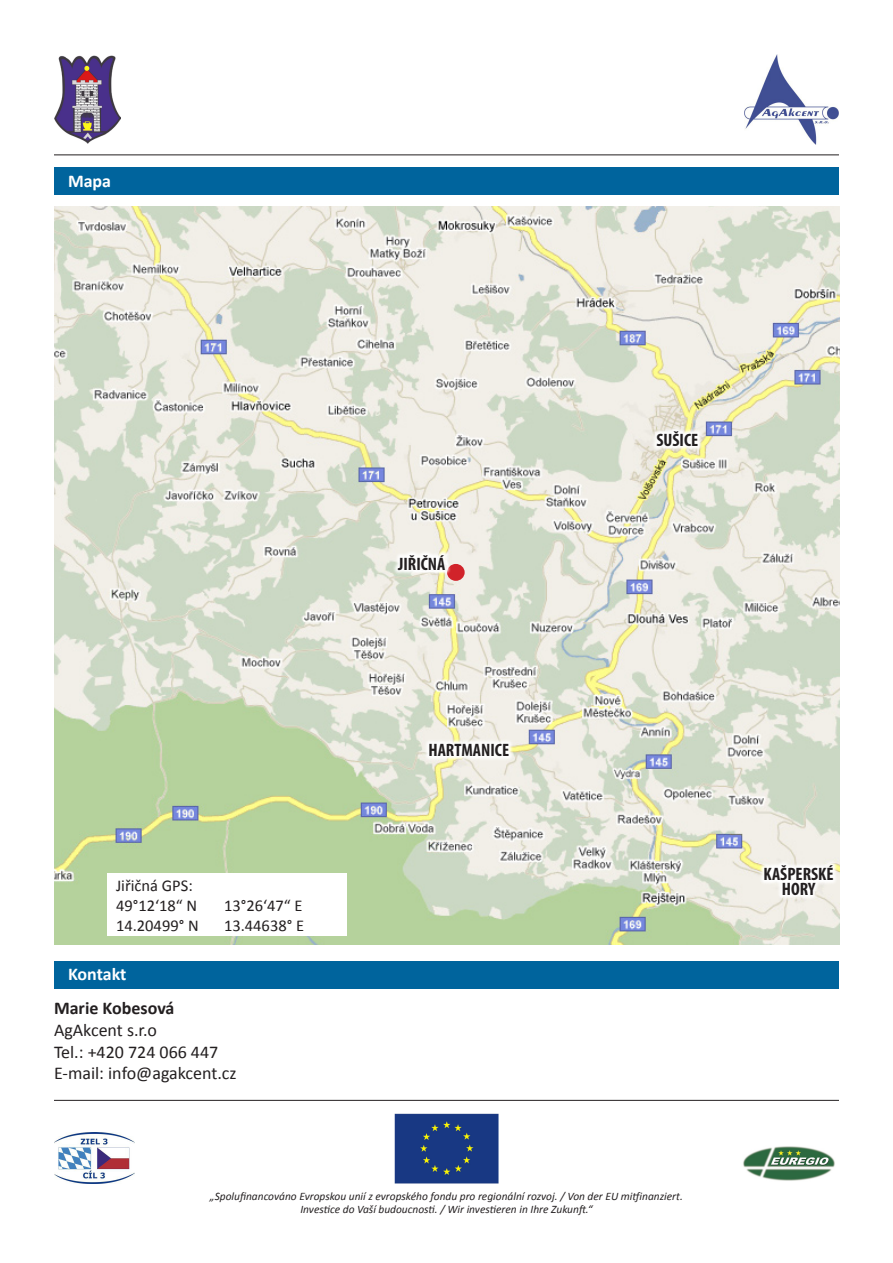
<style>
.page{position:relative;width:893px;height:1263px;background:#fff}
.page>*{position:absolute;margin:0;border:0;box-sizing:border-box;transform-origin:0 0}
.t1{font:18px "Calibri";color:#231f20}
.t2{font:700 condensed 18px "Myriad Pro";color:#231f20}
.t3{font:700 18px "Calibri";color:#231f20}
.t4{font:700 18px "Calibri";color:#fff}
.t5{font:16.5px "Calibri";color:#231f20}
.t6{font:italic 11.4px "Calibri";color:#231f20}
</style>
<div class="page">
<hr style="left:54px;top:154px;width:785px;height:1px;background:#231f20">
<img style="left:54px;top:55px;width:66px;height:88px">
<img style="left:744px;top:54px;width:95px;height:91px">
<div style="left:54px;top:168px;width:785px;height:27px;background:#00649d"></div>
<div style="left:54px;top:962px;width:785px;height:27px;background:#00649d"></div>
<img style="left:54px;top:206px;width:785px;height:739px">
<svg style="left:391px;top:548px;width:114px;height:82px;background:#e0ded5"></svg>
<svg style="left:423px;top:736px;width:146px;height:80px;fill:#f1eee7"></svg>
<svg style="left:650px;top:425px;width:108px;height:81px;background:#e2e2d2"></svg>
<svg style="left:758px;top:858px;width:82px;height:87px"></svg>
<div style="left:107px;top:874px;width:240px;height:62px;background:#fff"></div>
<img style="left:54px;top:1132px;width:81px;height:51px">
<div style="left:394px;top:1114px;width:104px;height:69px;background:#183883"></div>
<img style="left:743px;top:1146px;width:92px;height:35px">
<hr style="left:54px;top:1100px;width:785px;height:1px;background:#231f20">
<p class="t4" style="left:68px;top:170px;width:45px">Mapa</p>
<p class="t2" style="left:398px;top:552px;width:49px">JIŘIČNÁ</p>
<p class="t2" style="left:656px;top:429px;width:43px">SUŠICE</p>
<p class="t5" style="left:116px;top:875px;width:78px">Jiřičná GPS:</p>
<p class="t5" style="left:116px;top:895px;width:83px">49°12‘18“ N</p>
<p class="t5" style="left:224px;top:895px;width:80px">13°26‘47“ E</p>
<p class="t5" style="left:116px;top:915px;width:84px">14.20499° N</p>
<p class="t5" style="left:224px;top:915px;width:82px">13.44638° E</p>
<p class="t4" style="left:68px;top:963px;width:60px">Kontakt</p>
<p class="t3" style="left:54px;top:997px;width:122px">Marie Kobesová</p>
<p class="t1" style="left:54px;top:1019px;width:105px">AgAkcent s.r.o</p>
<p class="t1" style="left:54px;top:1040px;width:166px">Tel.: +420 724 066 447</p>
<p class="t1" style="left:54px;top:1062px;width:184px">E-mail: info@agakcent.cz</p>
<p class="t2" style="left:428px;top:739px;width:82px">HARTMANICE</p>
<p class="t6" style="left:210px;top:1189px;width:474px">„Spolufinancováno Evropskou unií z evropského fondu pro regionální rozvoj. / Von der EU mitfinanziert.</p>
<p class="t6" style="left:300px;top:1202px;width:294px">Investice do Vaší budoucnosti. / Wir investieren in Ihre Zukunft.“</p>
<p class="t2" style="left:764px;top:863px;width:71px">KAŠPERSKÉ</p>
<p class="t2" style="left:782px;top:878px;width:35px">HORY</p>
</div>
